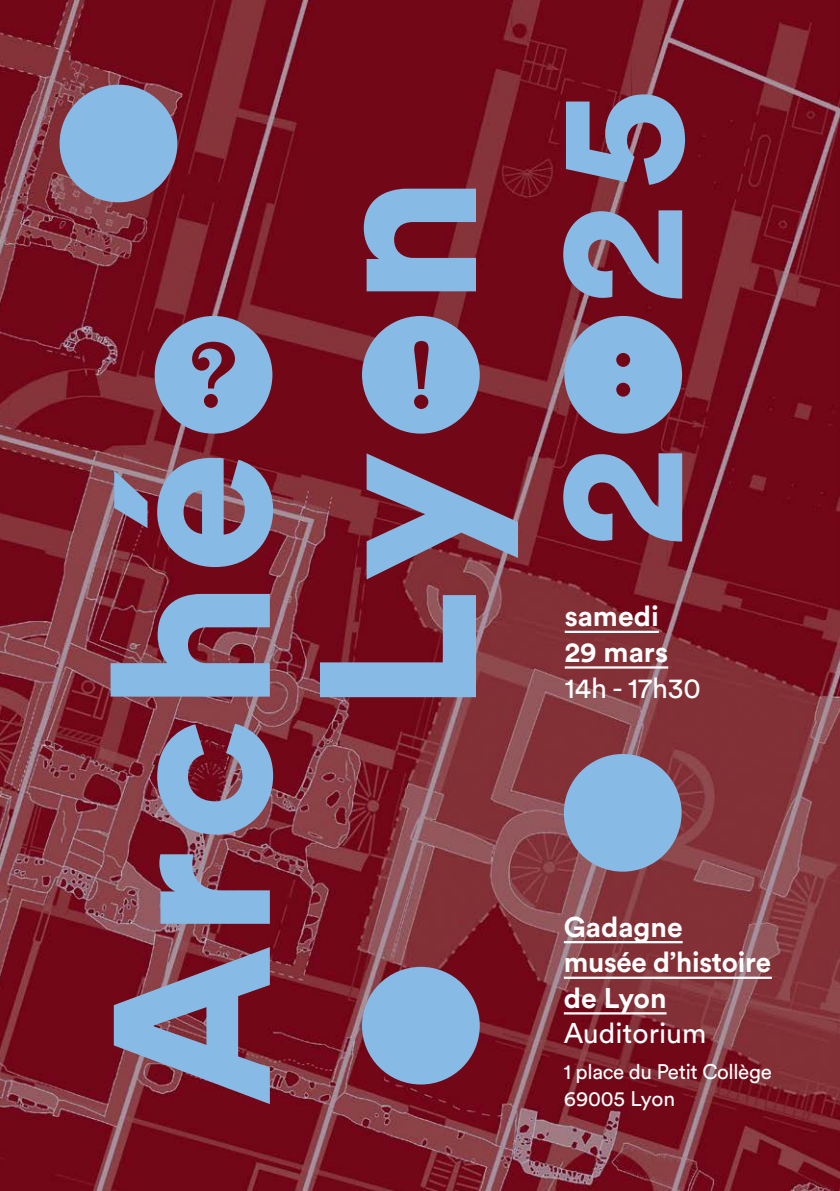
<style>
.page{position:relative;width:840px;height:1191px;background:#fff}
.page>*{position:absolute;margin:0;border:0;box-sizing:border-box;transform-origin:0 0}
.t1{font:900 219.8px "Circular Pro";letter-spacing:.03em;color:#87bbe6}
.t2{font:900 178.8px "Circular Pro";color:#87bbe6}
.t3{font:700 28.2px/35.6px "Circular Pro";letter-spacing:-.005em;color:#fff}
.t4{font:28.2px "Circular Pro";color:#fff}
.t5{font:21px/27.2px "Circular Pro";letter-spacing:-.015em;color:#fff}
</style>
<div class="page">
<img style="left:0;top:0;width:839px;height:1191px">
<hr style="left:564px;top:631px;width:94px;height:2px;background:#fff">
<hr style="left:564px;top:666px;width:104px;height:2px;background:#fff">
<hr style="left:563px;top:941px;width:119px;height:2px;background:#fff">
<hr style="left:563px;top:976px;width:208px;height:3px;background:#fff">
<hr style="left:563px;top:1012px;width:103px;height:2px;background:#fff">
<div style="left:60px;top:85px;width:117px;height:117px;background:#87bbe6;border-radius:50%"></div>
<div style="left:563px;top:754px;width:118px;height:117px;background:#87bbe6;border-radius:50%"></div>
<div style="left:362px;top:966px;width:117px;height:118px;background:#87bbe6;border-radius:50%"></div>
<div style="left:362px;top:316px;width:117px;height:117px;background:#87bbe6;border-radius:50%"></div>
<svg style="left:414px;top:341px;width:14px;height:68px"></svg>
<div style="left:564px;top:316px;width:117px;height:117px;background:#87bbe6;border-radius:50%"></div>
<svg style="left:616px;top:353px;width:13px;height:43px"></svg>
<div style="left:154px;top:316px;width:118px;height:117px;background:#87bbe6;border-radius:50%"></div>
<svg style="left:192px;top:342px;width:43px;height:66px"></svg>
<h1 class="t1" style="left:39px;top:1106px;width:657px;rotate:-90deg">Arché</h1>
<h1 class="t1" style="left:245px;top:714px;width:540px;rotate:-90deg">Ly n</h1>
<h2 class="t2" style="left:494px;top:547px;width:459px;rotate:-90deg">2 25</h2>
<p class="t3" style="left:564px;top:597px;width:105px">samedi<br>29 mars</p>
<p class="t4" style="left:564px;top:669px;width:138px">14h - 17h30</p>
<p class="t3" style="left:563px;top:907px;width:208px">Gadagne musée d’histoire de Lyon</p>
<p class="t4" style="left:563px;top:1014px;width:144px">Auditorium</p>
<p class="t5" style="left:563px;top:1057px;width:209px">1 place du Petit Collège<br>69005 Lyon</p>
</div>
